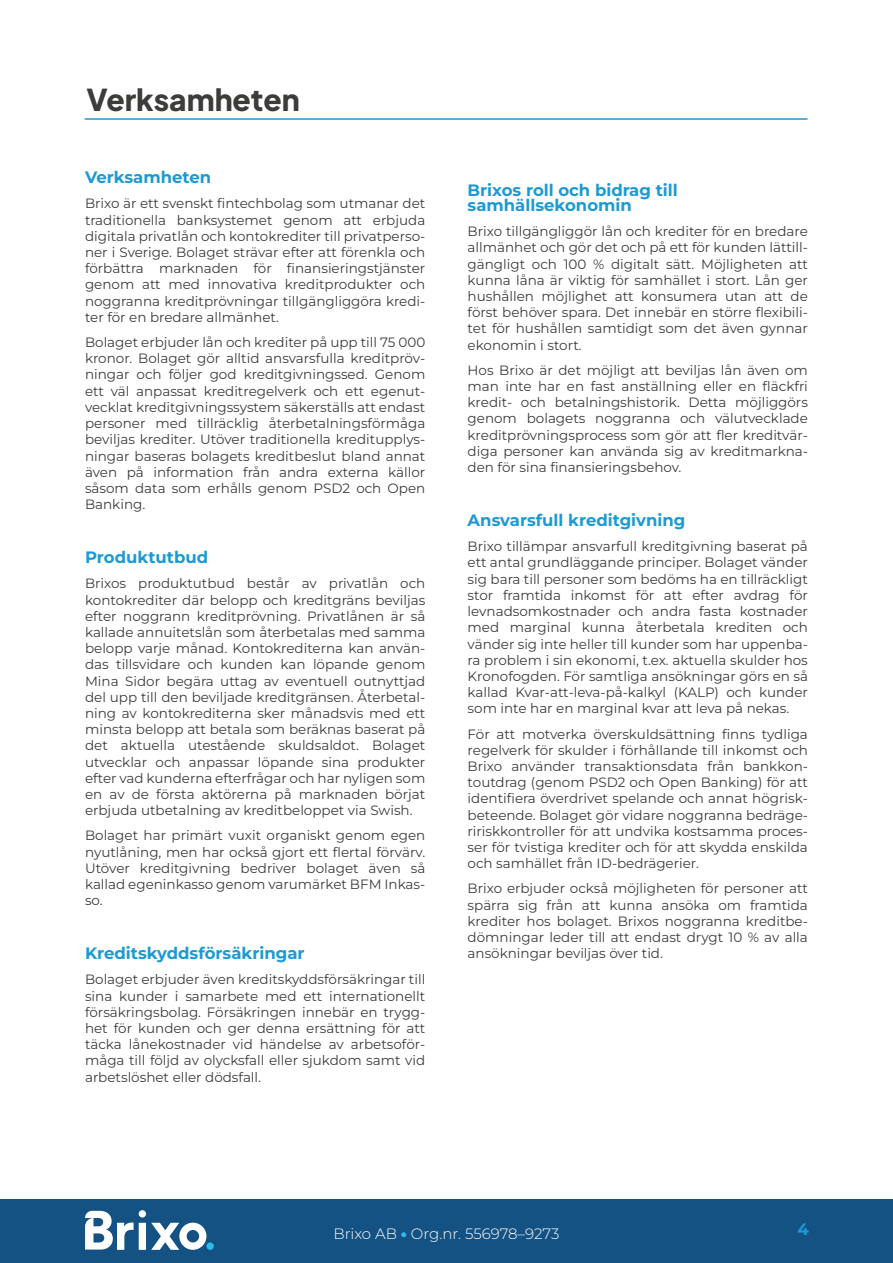
<style>
.page{position:relative;width:893px;height:1263px;background:#fff}
.page>*{position:absolute;margin:0;border:0;box-sizing:border-box;transform-origin:0 0}
.t1{font:800 30px "Plus Jakarta Sans";color:#3c3d3b}
.t2{font:700 16.5px/15px "Montserrat";color:#1c9ad4}
.t3{font:300 15px "Montserrat";color:#fff}
.t4{font:13.5px/16.2px "Montserrat";color:#3c3d3b;text-align:justify}
.s1{font-weight:900;color:#2dbbe7}
</style>
<div class="page">
<div style="left:0;top:1199px;width:893px;height:64px;background:#135283"></div>
<div style="left:206px;top:1242px;width:8px;height:8px;background:#2dbbe7;border-radius:50%"></div>
<svg style="left:85px;top:1210px;width:121px;height:40px"></svg>
<hr style="left:85px;top:118px;width:722px;height:2px;background:#1c9ad4">
<h1 class="t1" style="left:87px;top:75px;width:215px">Verksamheten</h1>
<p class="t2" style="left:85px;top:169px;width:128px">Verksamheten</p>
<p class="t4" style="left:85px;top:195px;width:342px">Brixo är ett svenskt fintechbolag som utmanar det traditionella banksystemet genom att erbjuda digitala privatlån och kontokrediter till privatperso&shy;ner i Sverige. Bolaget strävar efter att förenkla och förbättra marknaden för finansieringstjänster genom att med innovativa kreditprodukter och noggranna kreditprövningar tillgängliggöra kredi&shy;ter för en bredare allmänhet.</p>
<p class="t4" style="left:85px;top:334px;width:342px">Bolaget erbjuder lån och krediter på upp till 75 000 kronor. Bolaget gör alltid ansvarsfulla kreditpröv&shy;ningar och följer god kreditgivningssed. Genom ett väl anpassat kreditregelverk och ett egenut&shy;vecklat kreditgivningssystem säkerställs att endast personer med tillräcklig återbetalningsförmåga beviljas krediter. Utöver traditionella kreditupplys&shy;ningar baseras bolagets kreditbeslut bland annat även på information från andra externa källor såsom data som erhålls genom PSD2 och Open Banking.</p>
<p class="t2" style="left:85px;top:549px;width:125px">Produktutbud</p>
<p class="t4" style="left:85px;top:575px;width:342px">Brixos produktutbud består av privatlån och kontokrediter där belopp och kreditgräns beviljas efter noggrann kreditprövning. Privatlånen är så kallade annuitetslån som återbetalas med samma belopp varje månad. Kontokrediterna kan använ&shy;das tillsvidare och kunden kan löpande genom Mina Sidor begära uttag av eventuell outnyttjad del upp till den beviljade kreditgränsen. Återbetal&shy;ning av kontokrediterna sker månadsvis med ett minsta belopp att betala som beräknas baserat på det aktuella utestående skuldsaldot. Bolaget utvecklar och anpassar löpande sina produkter efter vad kunderna efterfrågar och har nyligen som en av de första aktörerna på marknaden börjat erbjuda utbetalning av kreditbeloppet via Swish.</p>
<p class="t4" style="left:85px;top:827px;width:342px">Bolaget har primärt vuxit organiskt genom egen nyutlåning, men har också gjort ett flertal förvärv.<br>Utöver kreditgivning bedriver bolaget även så kallad egeninkasso genom varumärket BFM Inkas&shy;so.</p>
<p class="t2" style="left:85px;top:945px;width:221px">Kreditskyddsförsäkringar</p>
<p class="t4" style="left:85px;top:971px;width:342px">Bolaget erbjuder även kreditskyddsförsäkringar till sina kunder i samarbete med ett internationellt försäkringsbolag. Försäkringen innebär en trygg&shy;het för kunden och ger denna ersättning för att täcka lånekostnader vid händelse av arbetsoför&shy;måga till följd av olycksfall eller sjukdom samt vid arbetslöshet eller dödsfall.</p>
<p class="t2" style="left:468px;top:182px;width:212px">Brixos roll och bidrag till samhällsekonomin</p>
<p class="t4" style="left:468px;top:223px;width:342px">Brixo tillgängliggör lån och krediter för en bredare allmänhet och gör det och på ett för kunden lättill&shy;gängligt och 100 % digitalt sätt. Möjligheten att kunna låna är viktig för samhället i stort. Lån ger hushållen möjlighet att konsumera utan att de först behöver spara. Det innebär en större flexibili&shy;tet för hushållen samtidigt som det även gynnar ekonomin i stort.</p>
<p class="t4" style="left:468px;top:361px;width:342px">Hos Brixo är det möjligt att beviljas lån även om man inte har en fast anställning eller en fläckfri kredit- och betalningshistorik. Detta möjliggörs genom bolagets noggranna och välutvecklade kreditprövningsprocess som gör att fler kreditvär&shy;diga personer kan använda sig av kreditmarkna&shy;den för sina finansieringsbehov.</p>
<p class="t2" style="left:468px;top:512px;width:219px">Ansvarsfull kreditgivning</p>
<p class="t4" style="left:468px;top:538px;width:342px">Brixo tillämpar ansvarfull kreditgivning baserat på ett antal grundläggande principer. Bolaget vänder sig bara till personer som bedöms ha en tillräckligt stor framtida inkomst för att efter avdrag för levnadsomkostnader och andra fasta kostnader med marginal kunna återbetala krediten och vänder sig inte heller till kunder som har uppenba&shy;ra problem i sin ekonomi, t.ex. aktuella skulder hos Kronofogden. För samtliga ansökningar görs en så kallad Kvar-att-leva-på-kalkyl (KALP) och kunder som inte har en marginal kvar att leva på nekas.</p>
<p class="t4" style="left:468px;top:725px;width:342px">För att motverka överskuldsättning finns tydliga regelverk för skulder i förhållande till inkomst och Brixo använder transaktionsdata från bankkon&shy;toutdrag (genom PSD2 och Open Banking) för att identifiera överdrivet spelande och annat högrisk&shy;beteende. Bolaget gör vidare noggranna bedräge&shy;ririskkontroller för att undvika kostsamma proces&shy;ser för tvistiga krediter och för att skydda enskilda och samhället från ID-bedrägerier.</p>
<p class="t4" style="left:468px;top:880px;width:342px">Brixo erbjuder också möjligheten för personer att spärra sig från att kunna ansöka om framtida krediter hos bolaget. Brixos noggranna kreditbe&shy;dömningar leder till att endast drygt 10 % av alla ansökningar beviljas över tid.</p>
<p class="t3" style="left:333px;top:1223px;width:227px">Brixo AB <span class="s1">•</span> Org.nr. 556978–9273</p>
<p class="t2" style="left:798px;top:1220px;width:13px">4</p>
</div>
